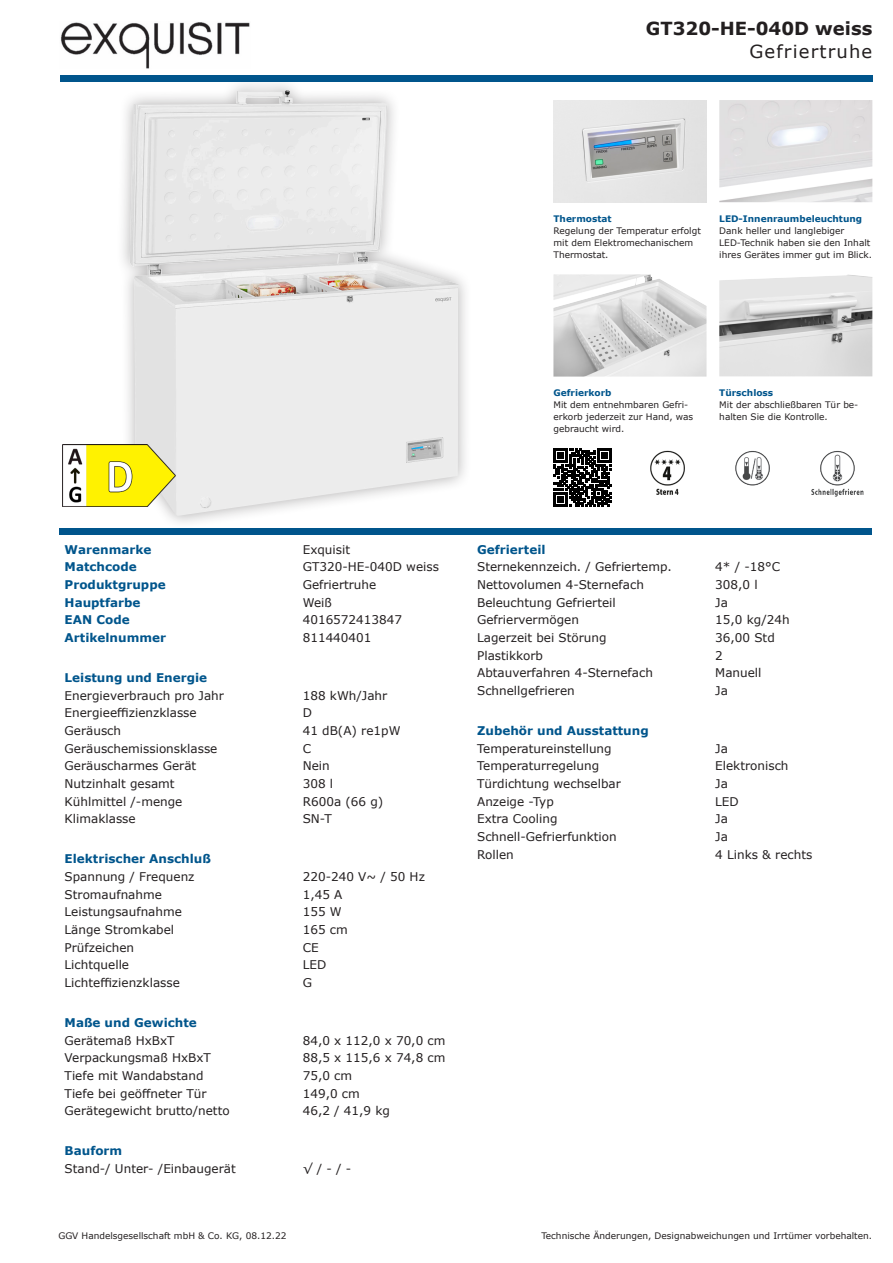
<style>
.page{position:relative;width:893px;height:1263px;background:#fff}
.page>*{position:absolute;margin:0;border:0;box-sizing:border-box;transform-origin:0 0}
.t1{font:700 18px "Verdana";color:#231f20}
.t2{font:18px "Verdana";letter-spacing:.065em;color:#231f20}
.t3{font:12px "Verdana";color:#231f20}
.t4{font:700 12px "Verdana";color:#00558c}
.t5{font:9px/12px "Verdana";color:#231f20}
.t6{font:700 9px "Verdana";color:#00558c}
</style>
<div class="page">
<img style="left:553px;top:274px;width:153px;height:103px">
<img style="left:719px;top:100px;width:153px;height:102px">
<img style="left:553px;top:100px;width:153px;height:102px">
<img style="left:811px;top:451px;width:53px;height:46px">
<img style="left:735px;top:451px;width:35px;height:35px">
<img style="left:650px;top:450px;width:35px;height:45px">
<svg style="left:553px;top:449px;width:59px;height:58px"></svg>
<img style="left:60px;top:22px;width:190px;height:47px">
<div style="left:60px;top:75px;width:812px;height:6px;background:#00558c"></div>
<div style="left:60px;top:528px;width:812px;height:6px;background:#00558c"></div>
<div style="left:116px;top:77px;width:357px;height:452px;background:#231f20;opacity:.35"></div>
<img style="left:130px;top:91px;width:329px;height:425px">
<img style="left:63px;top:445px;width:112px;height:62px">
<h1 class="t1" style="left:646px;top:16px;width:228px">GT320-HE-040D weiss</h1>
<h1 class="t2" style="left:749px;top:39px;width:124px">Gefriertruhe</h1>
<p class="t6" style="left:553px;top:212px;width:60px">Thermostat</p>
<p class="t5" style="left:553px;top:224px;width:149px">Regelung der Temperatur erfolgt mit dem Elektromechanischem<br>Thermostat.</p>
<p class="t6" style="left:719px;top:212px;width:144px">LED-Innenraumbeleuchtung</p>
<p class="t5" style="left:719px;top:224px;width:154px">Dank heller und langlebiger<br>LED-Technik haben sie den Inhalt ihres Gerätes immer gut im Blick.</p>
<p class="t6" style="left:553px;top:386px;width:60px">Gefrierkorb</p>
<p class="t5" style="left:553px;top:399px;width:141px">Mit dem entnehmbaren Gefri&shy;erkorb jederzeit zur Hand, was gebraucht wird.</p>
<p class="t6" style="left:719px;top:386px;width:55px">Türschloss</p>
<p class="t5" style="left:719px;top:399px;width:141px">Mit der abschließbaren Tür be&shy;halten Sie die Kontrolle.</p>
<p class="t4" style="left:65px;top:541px;width:88px">Warenmarke</p>
<p class="t3" style="left:303px;top:541px;width:49px">Exquisit</p>
<p class="t4" style="left:65px;top:558px;width:74px">Matchcode</p>
<p class="t3" style="left:303px;top:559px;width:138px">GT320-HE-040D weiss</p>
<p class="t4" style="left:65px;top:576px;width:103px">Produktgruppe</p>
<p class="t3" style="left:303px;top:576px;width:75px">Gefriertruhe</p>
<p class="t4" style="left:65px;top:594px;width:77px">Hauptfarbe</p>
<p class="t3" style="left:303px;top:594px;width:31px">Weiß</p>
<p class="t4" style="left:65px;top:611px;width:67px">EAN Code</p>
<p class="t3" style="left:303px;top:612px;width:101px">4016572413847</p>
<p class="t4" style="left:65px;top:629px;width:103px">Artikelnummer</p>
<p class="t3" style="left:303px;top:629px;width:70px">811440401</p>
<p class="t4" style="left:65px;top:669px;width:144px">Leistung und Energie</p>
<p class="t3" style="left:65px;top:687px;width:161px">Energieverbrauch pro Jahr</p>
<p class="t3" style="left:303px;top:687px;width:86px">188 kWh/Jahr</p>
<p class="t3" style="left:65px;top:705px;width:134px">Energieeffizienzklasse</p>
<p class="t3" style="left:303px;top:705px;width:11px">D</p>
<p class="t3" style="left:65px;top:722px;width:58px">Geräusch</p>
<p class="t3" style="left:303px;top:722px;width:99px">41 dB(A) re1pW</p>
<p class="t3" style="left:65px;top:740px;width:154px">Geräuschemissionsklasse</p>
<p class="t3" style="left:303px;top:740px;width:10px">C</p>
<p class="t3" style="left:65px;top:758px;width:133px">Geräuscharmes Gerät</p>
<p class="t3" style="left:303px;top:758px;width:29px">Nein</p>
<p class="t3" style="left:65px;top:775px;width:112px">Nutzinhalt gesamt</p>
<p class="t3" style="left:303px;top:775px;width:32px">308 l</p>
<p class="t3" style="left:65px;top:793px;width:119px">Kühlmittel /-menge</p>
<p class="t3" style="left:303px;top:793px;width:82px">R600a (66 g)</p>
<p class="t3" style="left:65px;top:811px;width:73px">Klimaklasse</p>
<p class="t3" style="left:303px;top:811px;width:31px">SN-T</p>
<p class="t4" style="left:65px;top:850px;width:148px">Elektrischer Anschluß</p>
<p class="t3" style="left:65px;top:868px;width:131px">Spannung / Frequenz</p>
<p class="t3" style="left:303px;top:868px;width:124px">220-240 V~ / 50 Hz</p>
<p class="t3" style="left:65px;top:886px;width:99px">Stromaufnahme</p>
<p class="t3" style="left:303px;top:886px;width:41px">1,45 A</p>
<p class="t3" style="left:65px;top:904px;width:119px">Leistungsaufnahme</p>
<p class="t3" style="left:303px;top:904px;width:40px">155 W</p>
<p class="t3" style="left:65px;top:921px;width:111px">Länge Stromkabel</p>
<p class="t3" style="left:303px;top:921px;width:47px">165 cm</p>
<p class="t3" style="left:65px;top:939px;width:71px">Prüfzeichen</p>
<p class="t3" style="left:303px;top:939px;width:17px">CE</p>
<p class="t3" style="left:65px;top:957px;width:66px">Lichtquelle</p>
<p class="t3" style="left:303px;top:957px;width:25px">LED</p>
<p class="t3" style="left:65px;top:974px;width:117px">Lichteffizienzklasse</p>
<p class="t3" style="left:303px;top:974px;width:11px">G</p>
<p class="t4" style="left:65px;top:1014px;width:134px">Maße und Gewichte</p>
<p class="t3" style="left:65px;top:1032px;width:112px">Gerätemaß HxBxT</p>
<p class="t3" style="left:303px;top:1032px;width:144px">84,0 x 112,0 x 70,0 cm</p>
<p class="t3" style="left:65px;top:1050px;width:148px">Verpackungsmaß HxBxT</p>
<p class="t3" style="left:303px;top:1050px;width:144px">88,5 x 115,6 x 74,8 cm</p>
<p class="t3" style="left:65px;top:1067px;width:140px">Tiefe mit Wandabstand</p>
<p class="t3" style="left:303px;top:1067px;width:51px">75,0 cm</p>
<p class="t3" style="left:65px;top:1085px;width:144px">Tiefe bei geöffneter Tür</p>
<p class="t3" style="left:303px;top:1085px;width:59px">149,0 cm</p>
<p class="t3" style="left:65px;top:1103px;width:167px">Gerätegewicht brutto/netto</p>
<p class="t3" style="left:303px;top:1103px;width:89px">46,2 / 41,9 kg</p>
<p class="t4" style="left:65px;top:1142px;width:59px">Bauform</p>
<p class="t3" style="left:65px;top:1160px;width:173px">Stand-/ Unter- /Einbaugerät</p>
<p class="t3" style="left:303px;top:1160px;width:50px">√ / - / -</p>
<p class="t4" style="left:477px;top:541px;width:70px">Gefrierteil</p>
<p class="t3" style="left:477px;top:559px;width:196px">Sternekennzeich. / Gefriertemp.</p>
<p class="t3" style="left:715px;top:559px;width:66px">4* / -18°C</p>
<p class="t3" style="left:477px;top:576px;width:168px">Nettovolumen 4-Sternefach</p>
<p class="t3" style="left:715px;top:576px;width:44px">308,0 l</p>
<p class="t3" style="left:477px;top:594px;width:140px">Beleuchtung Gefrierteil</p>
<p class="t3" style="left:715px;top:594px;width:14px">Ja</p>
<p class="t3" style="left:477px;top:612px;width:103px">Gefriervermögen</p>
<p class="t3" style="left:715px;top:612px;width:76px">15,0 kg/24h</p>
<p class="t3" style="left:477px;top:629px;width:131px">Lagerzeit bei Störung</p>
<p class="t3" style="left:715px;top:629px;width:61px">36,00 Std</p>
<p class="t3" style="left:477px;top:647px;width:67px">Plastikkorb</p>
<p class="t3" style="left:715px;top:647px;width:9px">2</p>
<p class="t3" style="left:477px;top:665px;width:177px">Abtauverfahren 4-Sternefach</p>
<p class="t3" style="left:715px;top:665px;width:48px">Manuell</p>
<p class="t3" style="left:477px;top:682px;width:99px">Schnellgefrieren</p>
<p class="t3" style="left:715px;top:682px;width:14px">Ja</p>
<p class="t4" style="left:477px;top:722px;width:173px">Zubehör und Ausstattung</p>
<p class="t3" style="left:477px;top:740px;width:136px">Temperatureinstellung</p>
<p class="t3" style="left:715px;top:740px;width:14px">Ja</p>
<p class="t3" style="left:477px;top:758px;width:123px">Temperaturregelung</p>
<p class="t3" style="left:715px;top:758px;width:75px">Elektronisch</p>
<p class="t3" style="left:477px;top:775px;width:145px">Türdichtung wechselbar</p>
<p class="t3" style="left:715px;top:775px;width:14px">Ja</p>
<p class="t3" style="left:477px;top:793px;width:78px">Anzeige -Typ</p>
<p class="t3" style="left:715px;top:793px;width:25px">LED</p>
<p class="t3" style="left:477px;top:811px;width:82px">Extra Cooling</p>
<p class="t3" style="left:715px;top:811px;width:14px">Ja</p>
<p class="t3" style="left:477px;top:828px;width:141px">Schnell-Gefrierfunktion</p>
<p class="t3" style="left:715px;top:828px;width:14px">Ja</p>
<p class="t3" style="left:477px;top:846px;width:38px">Rollen</p>
<p class="t3" style="left:715px;top:846px;width:99px">4 Links &amp; rechts</p>
<p class="t5" style="left:58px;top:1230px;width:230px">GGV Handelsgesellschaft mbH &amp; Co. KG, 08.12.22</p>
<p class="t5" style="left:541px;top:1230px;width:332px">Technische Änderungen, Designabweichungen und Irrtümer vorbehalten.</p>
</div>
